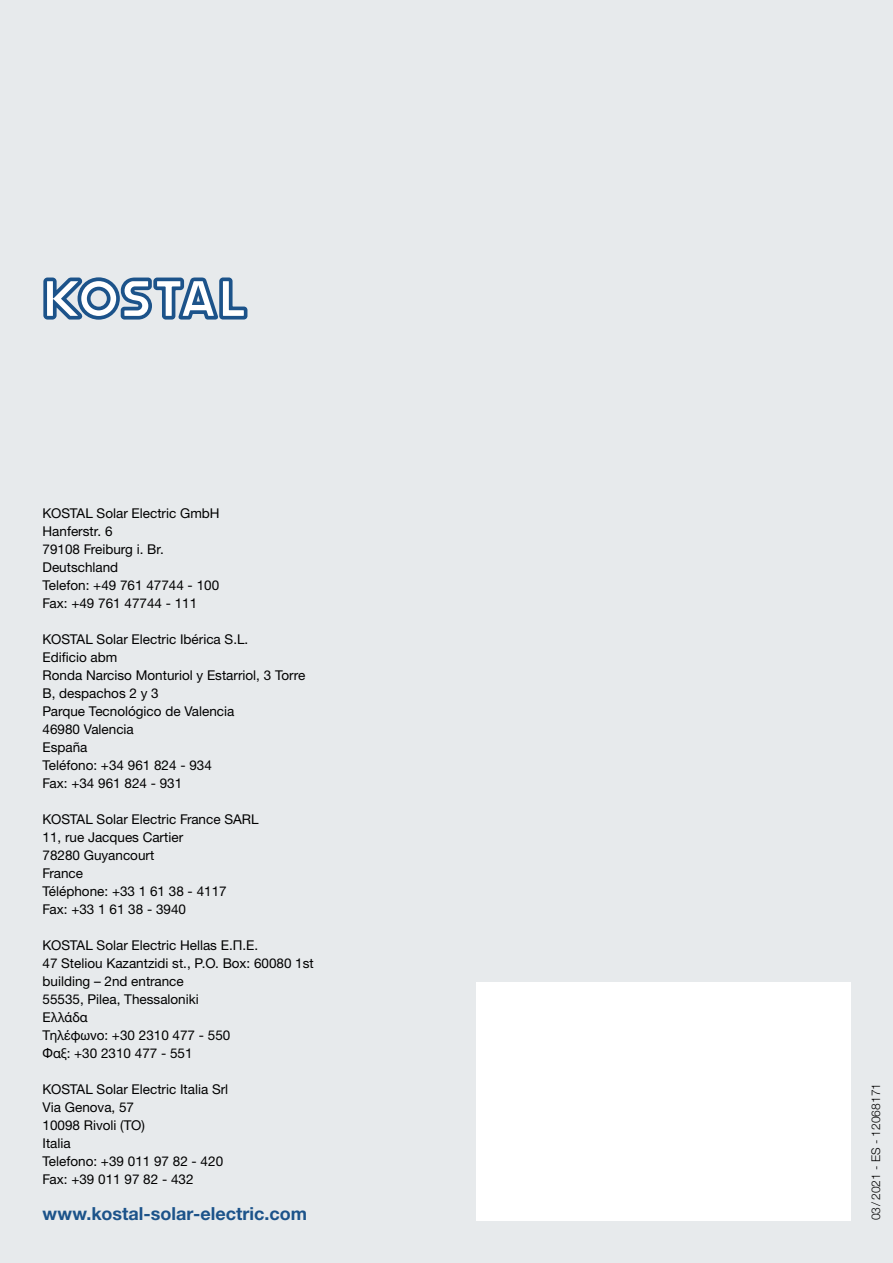
<style>
.page{position:relative;width:893px;height:1263px;background:#e7eaec}
.page>*{position:absolute;margin:0;border:0;box-sizing:border-box;transform-origin:0 0}
.Adressen__last_page{font:700 18px "Helvetica Neue LTW1 G";color:#1c538a}
.Adressen__last_page-2{font:13.5px/18px "Helvetica Neue LTW1 G";color:#000}
.Kleingedrucktes{font:300 12px "Helvetica Neue LTW1 G";color:#000}
</style>
<div class="page">
<div style="left:476px;top:982px;width:374px;height:238px;background:#fff"></div>
<svg style="left:43px;top:277px;width:204px;height:43px"></svg>
<p class="Adressen__last_page-2" style="left:43px;top:504px;width:179px">KOSTAL Solar Electric GmbH<br>Hanferstr. 6<br>79108 Freiburg i. Br.<br>Deutschland<br>Telefon: +49 761 47744 - 100<br>Fax: +49 761 47744 - 111</p>
<p class="Adressen__last_page-2" style="left:43px;top:630px;width:264px">KOSTAL Solar Electric Ibérica S.L.<br>Edificio abm<br>Ronda Narciso Monturiol y Estarriol, 3 Torre<br>B, despachos 2 y 3<br>Parque Tecnológico de Valencia<br>46980 Valencia<br>España<br>Teléfono: +34 961 824 - 934</p>
<p class="Adressen__last_page-2" style="left:43px;top:774px;width:141px">Fax: +34 961 824 - 931</p>
<p class="Adressen__last_page-2" style="left:43px;top:810px;width:218px">KOSTAL Solar Electric France SARL<br>11, rue Jacques Cartier<br>78280 Guyancourt<br>France<br>Téléphone: +33 1 61 38 - 4117<br>Fax: +33 1 61 38 - 3940</p>
<p class="Adressen__last_page-2" style="left:43px;top:936px;width:273px">KOSTAL Solar Electric Hellas Ε.Π.Ε.<br>47 Steliou Kazantzidi st., P.O. Box: 60080 1st building – 2nd entrance<br>55535, Pilea, Thessaloniki<br>Ελλάδα<br>Τηλέφωνο: +30 2310 477 - 550<br>Φαξ: +30 2310 477 - 551</p>
<p class="Adressen__last_page-2" style="left:43px;top:1080px;width:187px">KOSTAL Solar Electric Italia Srl<br>Via Genova, 57<br>10098 Rivoli (TO)<br>Italia<br>Telefono: +39 011 97 82 - 420<br>Fax: +39 011 97 82 - 432</p>
<p class="Adressen__last_page" style="left:43px;top:1203px;width:266px">www.kostal-solar-electric.com</p>
<p class="Kleingedrucktes" style="left:869px;top:1220px;width:139px;rotate:-90deg">03/2021 - ES - 12068171</p>
</div>
